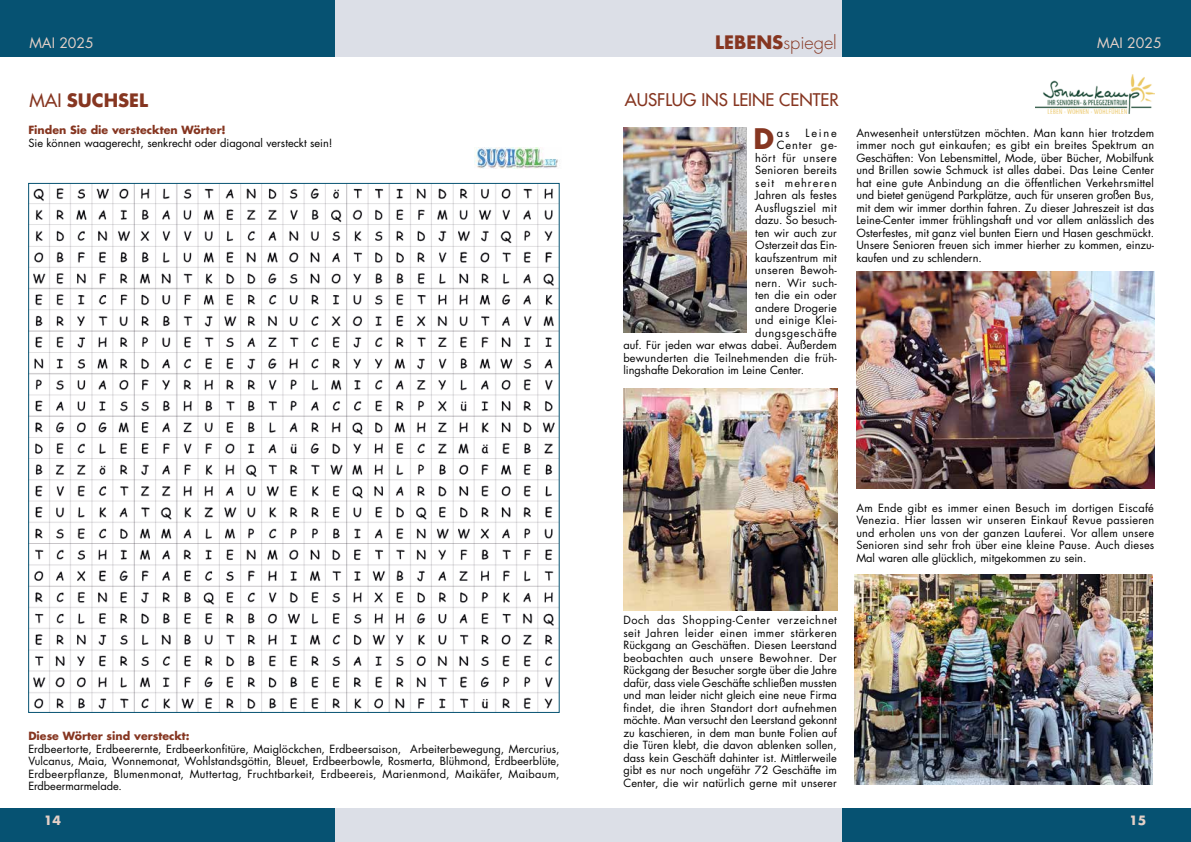
<style>
.page{position:relative;width:1191px;height:842px;background:#fff}
.page>*{position:absolute;margin:0;border:0;box-sizing:border-box;transform-origin:0 0}
.t1{font:700 27.6px "Futura Std";color:#863621}
.t2{font:300 18.1px "Futura Std";color:#863621}
.t3{font:700 18px "Futura Std";color:#863621}
.t4{font:500 17px "Futura Std";color:#863621}
.t5{font:14px "Futura Std";color:#e4d0c7}
.t6{font:700 12.5px "Futura Std";color:#e4d0c7}
.t7{font:11px/12.5px "Futura Std";letter-spacing:.01em;color:#000;text-align:justify}
.t8{font:700 11px "Futura Std";color:#863621}
.t9{font:11px "Futura Std";letter-spacing:.035em;color:#000}
.t10{font:11px "Futura Std";letter-spacing:.055em;color:#000}
.t11{font:11px "Futura Std";letter-spacing:.05em;color:#000}
.t12{font:11px "Futura Std";letter-spacing:.095em;color:#000}
.t13{font:11px "Futura Std";letter-spacing:.07em;color:#000}
.s1{font-weight:700}
.s2{font-weight:500}
</style>
<div class="page">
<div style="left:334px;top:0;width:508px;height:57px;background:#dcdfe7"></div>
<div style="left:0;top:0;width:334px;height:57px;background:#065272"></div>
<div style="left:842px;top:0;width:349px;height:57px;background:#065272"></div>
<div style="left:334px;top:808px;width:508px;height:34px;background:#dcdfe7"></div>
<div style="left:0;top:808px;width:334px;height:34px;background:#065272"></div>
<div style="left:842px;top:808px;width:349px;height:34px;background:#065272"></div>
<img style="left:30px;top:185px;width:527px;height:526px">
<img style="left:475px;top:148px;width:83px;height:20px">
<img style="left:1035px;top:75px;width:119px;height:38px">
<img style="left:624px;top:128px;width:122px;height:204px">
<img style="left:624px;top:388px;width:213px;height:223px">
<img style="left:856px;top:271px;width:298px;height:218px">
<img style="left:854px;top:574px;width:298px;height:211px">
<p class="t5" style="left:29px;top:34px;width:66px">MAI 2025</p>
<h2 class="t2" style="left:715px;top:31px;width:123px"><span class="s1">LEBENS</span>spiegel</h2>
<p class="t5" style="left:1097px;top:34px;width:66px">MAI 2025</p>
<h3 class="t3" style="left:29px;top:88px;width:120px"><span class="s2">MAI</span> SUCHSEL</h3>
<p class="t8" style="left:28px;top:123px;width:199px">Finden Sie die versteckten Wörter!</p>
<p class="t7" style="left:28px;top:137px;width:306px">Sie können waagerecht, senkrecht oder diagonal versteckt sein!</p>
<h3 class="t4" style="left:625px;top:89px;width:215px">AUSFLUG INS LEINE CENTER</h3>
<p class="t7" style="left:856px;top:126px;width:299px">Anwesenheit unterstützen möchten. Man kann hier trotzdem immer noch gut einkaufen; es gibt ein breites Spektrum an Geschäften: Von Lebensmittel, Mode, über Bücher, Mobilfunk und Brillen sowie Schmuck ist alles dabei. Das Leine Center hat eine gute Anbindung an die öffentlichen Verkehrsmittel und bietet genügend Parkplätze, auch für unseren großen Bus, mit dem wir immer dorthin fahren. Zu dieser Jahreszeit ist das Leine-Center immer frühlingshaft und vor allem anlässlich des Osterfestes, mit ganz viel bunten Eiern und Hasen geschmückt.<br>Unsere Senioren freuen sich immer hierher zu kommen, einzu&shy;kaufen und zu schlendern.</p>
<h1 class="t1" style="left:753px;top:120px;width:22px">D</h1>
<p class="t7" style="left:777px;top:126px;width:14px">as</p>
<p class="t7" style="left:805px;top:126px;width:33px">Leine</p>
<p class="t13" style="left:777px;top:138px;width:61px">Center ge-</p>
<p class="t11" style="left:755px;top:151px;width:83px">hört für unsere</p>
<p class="t7" style="left:755px;top:164px;width:83px">Senioren bereits</p>
<p class="t12" style="left:755px;top:176px;width:83px">seit mehreren</p>
<p class="t7" style="left:755px;top:189px;width:83px">Jahren als festes</p>
<p class="t9" style="left:755px;top:201px;width:83px">Ausflugsziel mit</p>
<p class="t7" style="left:755px;top:214px;width:83px">dazu. So besuch-</p>
<p class="t7" style="left:755px;top:226px;width:83px">ten wir auch zur</p>
<p class="t7" style="left:755px;top:239px;width:83px">Osterzeit das Ein-</p>
<p class="t7" style="left:755px;top:251px;width:83px">kaufszentrum mit</p>
<p class="t9" style="left:755px;top:263px;width:83px">unseren Bewoh-</p>
<p class="t9" style="left:755px;top:276px;width:83px">nern. Wir such-</p>
<p class="t7" style="left:755px;top:289px;width:83px">ten die ein oder</p>
<p class="t7" style="left:755px;top:301px;width:83px">andere Drogerie</p>
<p class="t7" style="left:755px;top:314px;width:83px">und einige Klei-</p>
<p class="t10" style="left:755px;top:326px;width:83px">dungsgeschäfte</p>
<p class="t7" style="left:623px;top:339px;width:215px">auf. Für jeden war etwas dabei. Außerdem</p>
<p class="t7" style="left:623px;top:351px;width:215px">bewunderten die Teilnehmenden die früh-</p>
<p class="t7" style="left:623px;top:364px;width:182px">lingshafte Dekoration im Leine Center.</p>
<p class="t8" style="left:28px;top:729px;width:163px">Diese Wörter sind versteckt:</p>
<p class="t7" style="left:28px;top:742px;width:532px">Erdbeertorte, Erdbeerernte, Erdbeerkonfitüre, Maiglöckchen, Erdbeersaison, Arbeiterbewegung, Mercurius, Vulcanus, Maia, Wonnemonat, Wohlstandsgöttin, Bleuet, Erdbeerbowle, Rosmerta, Blühmond, Erdbeerblüte, Erdbeerpflanze, Blumenmonat, Muttertag, Fruchtbarkeit, Erdbeereis, Marienmond, Maikäfer, Maibaum, Erdbeermarmelade.</p>
<p class="t7" style="left:856px;top:501px;width:299px">Am Ende gibt es immer einen Besuch im dortigen Eiscafé Venezia. Hier lassen wir unseren Einkauf Revue passieren und erholen uns von der ganzen Lauferei. Vor allem unsere Senioren sind sehr froh über eine kleine Pause. Auch dieses Mal waren alle glücklich, mitgekommen zu sein.</p>
<p class="t7" style="left:623px;top:614px;width:215px">Doch das Shopping-Center verzeichnet seit Jahren leider einen immer stärkeren Rückgang an Geschäften. Diesen Leerstand beobachten auch unsere Bewohner. Der Rückgang der Besucher sorgte über die Jahre dafür, dass viele Geschäfte schließen mussten und man leider nicht gleich eine neue Firma findet, die ihren Standort dort aufnehmen möchte. Man versucht den Leerstand gekonnt zu kaschieren, in dem man bunte Folien auf die Türen klebt, die davon ablenken sollen, dass kein Geschäft dahinter ist. Mittlerweile gibt es nur noch ungefähr 72 Geschäfte im Center, die wir natürlich gerne mit unserer</p>
<p class="t6" style="left:44px;top:812px;width:19px">14</p>
<p class="t6" style="left:1129px;top:812px;width:19px">15</p>
</div>
